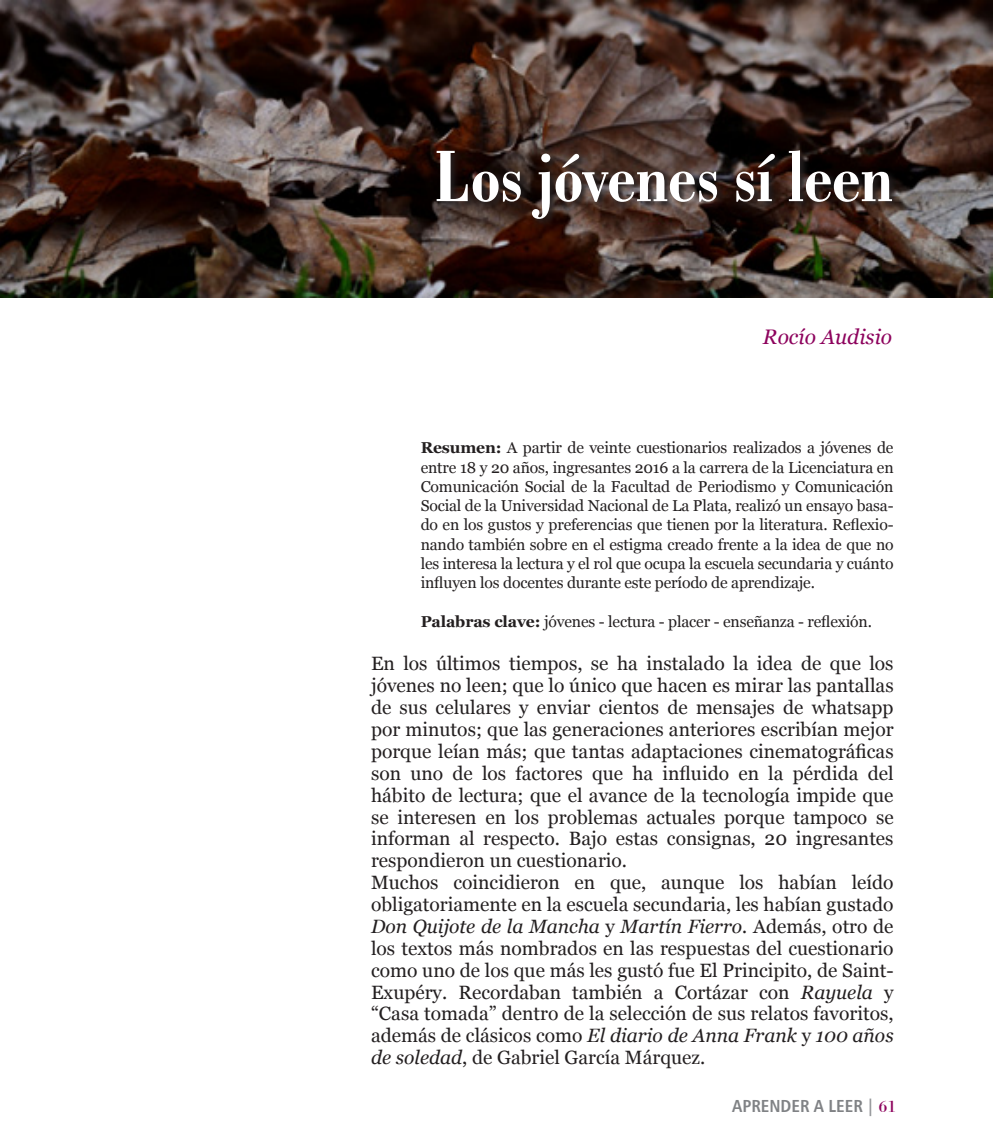
<style>
.page{position:relative;width:993px;height:1141px;background:#fff}
.page>*{position:absolute;margin:0;border:0;box-sizing:border-box;transform-origin:0 0}
.t1{font:700 condensed 77px "Bodoni BT";letter-spacing:-.01em;color:#fff}
.t2{font:italic 21px "Georgia";color:#8d035d}
.t3{font:19.25px/21.9px "Georgia";color:#231f20;text-align:justify}
.t4{font:17.5px "Humanist 777 BT Bold Condensed B";color:#808285}
.t5{font:15.75px/19.2px "Georgia";letter-spacing:-.01em;color:#231f20;text-align:justify}
.s1{font-weight:700}
.s2{font-style:italic}
.s3{font-family:"Bodoni BT";font-weight:700;font-stretch:condensed;color:#939598}
.s4{font-family:"Bodoni BT";color:#8d035d}
</style>
<div class="page">
<img style="left:0;top:0;width:992px;height:297px">
<div style="left:434px;top:148px;width:466px;height:79px;background:#231f20;opacity:.9"></div>
<p class="t1" style="left:434px;top:130px;width:460px">Los jóvenes sí leen</p>
<p class="t2" style="left:762px;top:323px;width:131px">Rocío Audisio</p>
<p class="t5" style="left:420px;top:439px;width:474px"><span class="s1">Resumen:</span> A partir de veinte cuestionarios realizados a jóvenes de entre 18 y 20 años, ingresantes 2016 a la carrera de la Licenciatura en Comunicación Social de la Facultad de Periodismo y Comunicación Social de la Universidad Nacional de La Plata, realizó un ensayo basa&shy;do en los gustos y preferencias que tienen por la literatura. Reflexio&shy;nando también sobre en el estigma creado frente a la idea de que no les interesa la lectura y el rol que ocupa la escuela secundaria y cuánto influyen los docentes durante este período de aprendizaje.</p>
<p class="t5" style="left:420px;top:612px;width:452px"><span class="s1">Palabras clave:</span> jóvenes - lectura - placer - enseñanza - reflexión.</p>
<p class="t3" style="left:371px;top:653px;width:524px">En los últimos tiempos, se ha instalado la idea de que los jóvenes no leen; que lo único que hacen es mirar las pantallas de sus celulares y enviar cientos de mensajes de whatsapp por minutos; que las generaciones anteriores escribían mejor porque leían más; que tantas adaptaciones cinematográficas son uno de los factores que ha influido en la pérdida del hábito de lectura; que el avance de la tecnología impide que se interesen en los problemas actuales porque tampoco se informan al respecto. Bajo estas consignas, 20 ingresantes respondieron un cuestionario.</p>
<p class="t3" style="left:371px;top:872px;width:524px">Muchos coincidieron en que, aunque los habían leído obligatoriamente en la escuela secundaria, les habían gustado <span class="s2">Don Quijote de la Mancha</span> y <span class="s2">Martín Fierro.</span> Además, otro de los textos más nombrados en las respuestas del cuestionario como uno de los que más les gustó fue El Principito, de Saint-Exupéry. Recordaban también a Cortázar con <span class="s2">Rayuela</span> y “Casa tomada” dentro de la selección de sus relatos favoritos, además de clásicos como <span class="s2">El diario de Anna Frank</span> y <span class="s2">100 años de soledad</span>, de Gabriel García Márquez.</p>
<p class="t4" style="left:732px;top:1095px;width:165px">APRENDER A LEER <span class="s3">|</span> <span class="s4">61</span></p>
</div>
